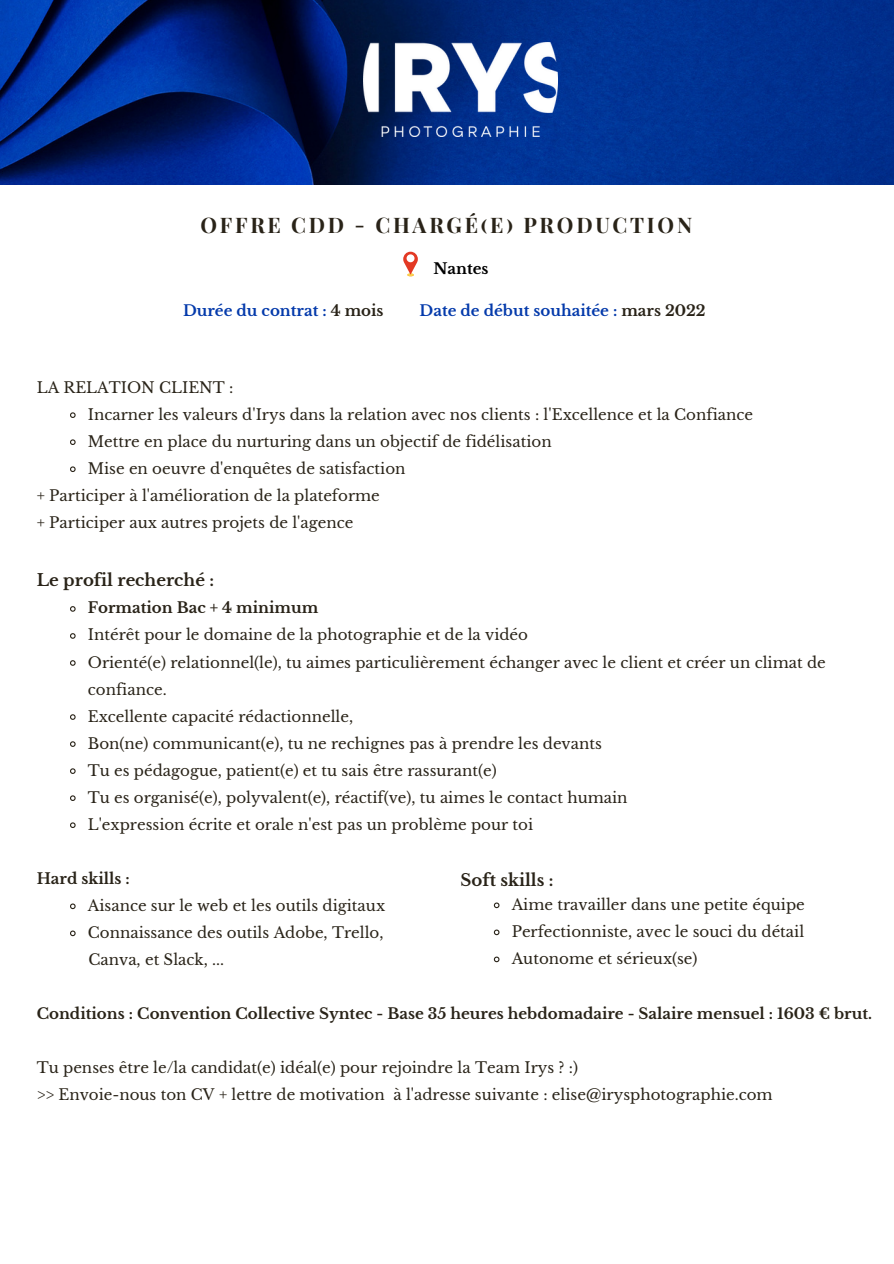
<style>
.page{position:relative;width:894px;height:1264px;background:#fff}
.page>*{position:absolute;margin:0;border:0;box-sizing:border-box;transform-origin:0 0}
.t1{font:700 21px "Playfair Display SC";letter-spacing:.13em;color:#292318}
.t2{font:700 16.5px "Libre Baskerville";color:#292318}
.t3{font:15px/27px "Libre Baskerville";color:#292318}
.t4{font:700 15px "Libre Baskerville";color:#292318}
.t5{font:700 15px "Libre Baskerville";color:#043aab}
.t6{font:700 15px "Libre Baskerville";color:#000}
.s1{color:#292318}
</style>
<div class="page">
<svg style="left:70px;top:412px;width:6px;height:6px"></svg>
<svg style="left:70px;top:439px;width:6px;height:6px"></svg>
<svg style="left:70px;top:466px;width:6px;height:6px"></svg>
<svg style="left:70px;top:606px;width:6px;height:6px"></svg>
<svg style="left:70px;top:633px;width:6px;height:6px"></svg>
<svg style="left:70px;top:660px;width:6px;height:6px"></svg>
<svg style="left:70px;top:714px;width:6px;height:6px"></svg>
<svg style="left:70px;top:741px;width:6px;height:6px"></svg>
<svg style="left:70px;top:768px;width:6px;height:6px"></svg>
<svg style="left:70px;top:795px;width:6px;height:6px"></svg>
<svg style="left:70px;top:822px;width:6px;height:6px"></svg>
<svg style="left:70px;top:903px;width:6px;height:7px"></svg>
<svg style="left:70px;top:930px;width:6px;height:7px"></svg>
<img style="left:0;top:0;width:893px;height:184px">
<img style="left:364px;top:42px;width:193px;height:95px">
<svg style="left:493px;top:902px;width:7px;height:7px"></svg>
<svg style="left:493px;top:929px;width:7px;height:7px"></svg>
<svg style="left:493px;top:956px;width:7px;height:7px"></svg>
<svg style="left:403px;top:252px;width:15px;height:24px"></svg>
<div style="left:406px;top:254px;width:8px;height:8px;background:#fff;border-radius:50%"></div>
<p class="t1" style="left:200px;top:210px;width:493px">OFFRE CDD - CHARGÉ(E) PRODUCTION</p>
<p class="t6" style="left:433px;top:259px;width:57px">Nantes</p>
<p class="t5" style="left:183px;top:301px;width:202px">Durée du contrat : <span class="s1">4 mois</span></p>
<p class="t5" style="left:419px;top:301px;width:287px">Date de début souhaitée : <span class="s1">mars 2022</span></p>
<p class="t3" style="left:37px;top:374px;width:198px">LA RELATION CLIENT :</p>
<p class="t3" style="left:88px;top:401px;width:666px">Incarner les valeurs d'Irys dans la relation avec nos clients : l'Excellence et la Confiance</p>
<p class="t3" style="left:88px;top:428px;width:465px">Mettre en place du nurturing dans un objectif de fidélisation</p>
<p class="t3" style="left:88px;top:455px;width:319px">Mise en oeuvre d'enquêtes de satisfaction</p>
<p class="t3" style="left:37px;top:482px;width:344px">+ Participer à l'amélioration de la plateforme</p>
<p class="t3" style="left:37px;top:509px;width:318px">+ Participer aux autres projets de l'agence</p>
<p class="t2" style="left:37px;top:570px;width:179px">Le profil recherché :</p>
<p class="t4" style="left:88px;top:599px;width:232px">Formation Bac + 4 minimum</p>
<p class="t3" style="left:88px;top:621px;width:441px">Intérêt pour le domaine de la photographie et de la vidéo</p>
<p class="t3" style="left:88px;top:648px;width:739px">Orienté(e) relationnel(le), tu aimes particulièrement échanger avec le client et créer un climat de confiance.</p>
<p class="t3" style="left:88px;top:702px;width:267px">Excellente capacité rédactionnelle,</p>
<p class="t3" style="left:88px;top:729px;width:515px">Bon(ne) communicant(e), tu ne rechignes pas à prendre les devants</p>
<p class="t3" style="left:88px;top:757px;width:410px">Tu es pédagogue, patient(e) et tu sais être rassurant(e)</p>
<p class="t3" style="left:88px;top:784px;width:541px">Tu es organisé(e), polyvalent(e), réactif(ve), tu aimes le contact humain</p>
<p class="t3" style="left:88px;top:811px;width:447px">L'expression écrite et orale n'est pas un problème pour toi</p>
<p class="t4" style="left:37px;top:869px;width:94px">Hard skills :</p>
<p class="t2" style="left:460px;top:870px;width:94px">Soft skills :</p>
<p class="t3" style="left:511px;top:891px;width:294px">Aime travailler dans une petite équipe</p>
<p class="t3" style="left:511px;top:918px;width:294px">Perfectionniste, avec le souci du détail</p>
<p class="t3" style="left:511px;top:945px;width:187px">Autonome et sérieux(se)</p>
<p class="t3" style="left:88px;top:892px;width:299px">Aisance sur le web et les outils digitaux</p>
<p class="t3" style="left:88px;top:919px;width:297px">Connaissance des outils Adobe, Trello,</p>
<p class="t3" style="left:88px;top:946px;width:137px">Canva, et Slack, ...</p>
<p class="t4" style="left:37px;top:1004px;width:836px">Conditions : Convention Collective Syntec - Base 35 heures hebdomadaire - Salaire mensuel : 1603 € brut.</p>
<p class="t3" style="left:37px;top:1054px;width:542px">Tu penses être le/la candidat(e) idéal(e) pour rejoindre la Team Irys ? :)</p>
<p class="t3" style="left:37px;top:1081px;width:737px">&gt;&gt; Envoie-nous ton CV + lettre de motivation à l'adresse suivante : elise@irysphotographie.com</p>
</div>
